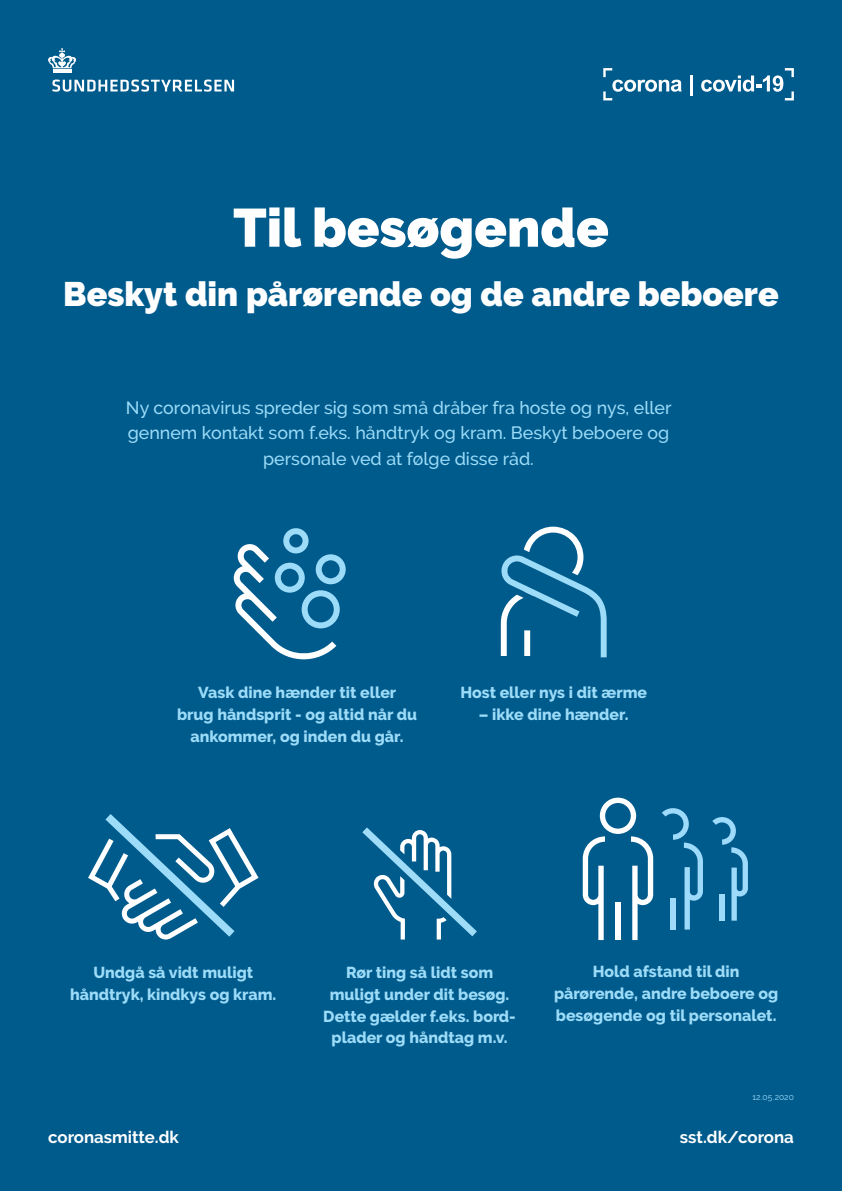
<style>
.page{position:relative;width:842px;height:1191px;background:#005b8d}
.page>*{position:absolute;margin:0;border:0;box-sizing:border-box;transform-origin:0 0}
.t1{font:900 53.7px "Raleway";color:#fff}
.t2{font:900 33.9px "Raleway";color:#fff}
.t3{font:500 17.8px/25.7px "Raleway";color:#9cdcf8;text-align:center}
.t4{font:700 16.8px "Raleway";color:#fff}
.t5{font:800 15.8px/21.8px "Raleway";color:#9cdcf8;text-align:center}
.t6{font:8.5px "Raleway";color:#9cdcf8}
</style>
<div class="page">
<svg style="left:501px;top:526px;width:106px;height:131px"></svg>
<svg style="left:233px;top:528px;width:113px;height:131px"></svg>
<hr style="left:53px;top:69px;width:18px;height:4px;background:#fff">
<svg style="left:48px;top:48px;width:28px;height:20px"></svg>
<svg style="left:52px;top:80px;width:182px;height:12px"></svg>
<svg style="left:603px;top:68px;width:79px;height:32px"></svg>
<hr style="left:690px;top:75px;width:3px;height:21px;background:#fff">
<svg style="left:701px;top:68px;width:93px;height:32px"></svg>
<svg style="left:583px;top:797px;width:70px;height:143px"></svg>
<svg style="left:662px;top:808px;width:41px;height:121px"></svg>
<div style="left:670px;top:898px;width:6px;height:31px;background:#9edbfa"></div>
<svg style="left:712px;top:817px;width:36px;height:103px"></svg>
<div style="left:719px;top:894px;width:6px;height:26px;background:#9edbfa"></div>
<svg style="left:362px;top:827px;width:115px;height:112px"></svg>
<svg style="left:88px;top:814px;width:171px;height:125px"></svg>
<p class="t1" style="left:233px;top:197px;width:377px">Til besøgende</p>
<p class="t2" style="left:63px;top:274px;width:717px">Beskyt din pårørende og de andre beboere</p>
<p class="t3" style="left:126px;top:394px;width:547px">Ny coronavirus spreder sig som små dråber fra hoste og nys, eller gennem kontakt som f.eks. håndtryk og kram. Beskyt beboere og personale ved at følge disse råd.</p>
<p class="t5" style="left:177px;top:682px;width:241px">Vask dine hænder tit eller<br>brug håndsprit - og altid når du ankommer, og inden du går.</p>
<p class="t5" style="left:460px;top:682px;width:188px">Host eller nys i dit ærme</p>
<p class="t5" style="left:479px;top:704px;width:151px">– ikke dine hænder.</p>
<p class="t5" style="left:70px;top:961px;width:208px">Undgå så vidt muligt håndtryk, kindkys og kram.</p>
<p class="t5" style="left:554px;top:960px;width:226px">Hold afstand til din pårørende, andre beboere og besøgende og til personalet.</p>
<p class="t5" style="left:323px;top:961px;width:194px">Rør ting så lidt som muligt under dit besøg.<br>Dette gælder f.eks. bord&shy;plader og håndtag m.v.</p>
<p class="t4" style="left:48px;top:1127px;width:132px">coronasmitte.dk</p>
<p class="t6" style="left:752px;top:1092px;width:43px">12.05.2020</p>
<p class="t4" style="left:680px;top:1127px;width:116px">sst.dk/corona</p>
</div>
